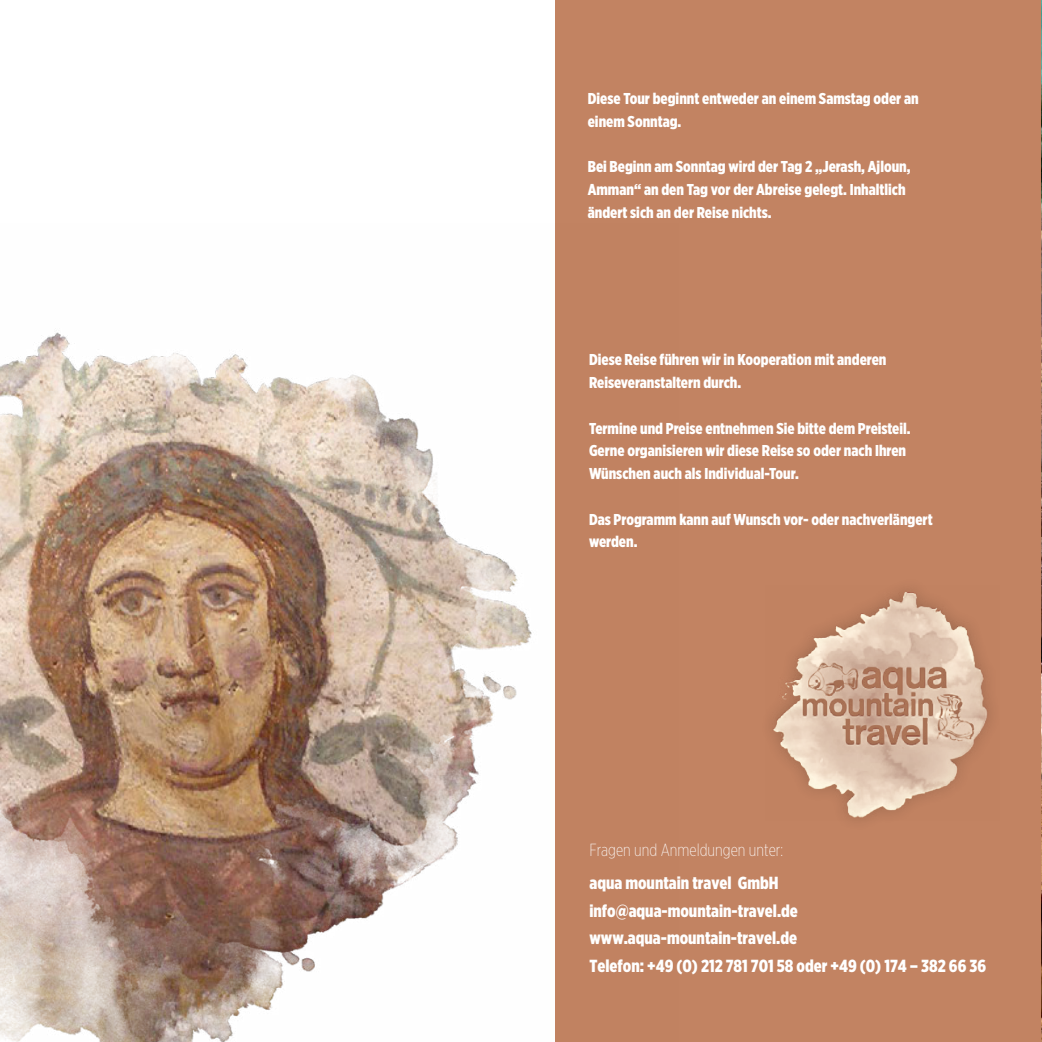
<style>
.page{position:relative;width:1042px;height:1042px;background:#fff}
.page>*{position:absolute;margin:0;border:0;box-sizing:border-box;transform-origin:0 0}
.t1{font:900 17.5px/27.7px "Gotham X Narrow";color:#fff}
.t2{font:200 17.5px "Gotham X Narrow";color:#fff}
.t3{font:900 15.75px/22.8px "Gotham X Narrow";color:#fff}
</style>
<div class="page">
<div style="left:555px;top:0;width:487px;height:1042px;background:#c28362"></div>
<img style="left:772px;top:589px;width:219px;height:231px">
<img style="left:0;top:332px;width:532px;height:710px">
<img style="left:1041px;top:0;width:1px;height:1040px">
<p class="t3" style="left:588px;top:87px;width:332px">Diese Tour beginnt entweder an einem Samstag oder an einem Sonntag.</p>
<p class="t3" style="left:588px;top:155px;width:324px">Bei Beginn am Sonntag wird der Tag 2 „Jerash, Ajloun,<br>Amman“ an den Tag vor der Abreise gelegt. Inhaltlich ändert sich an der Reise nichts.</p>
<p class="t3" style="left:589px;top:348px;width:299px">Diese Reise führen wir in Kooperation mit anderen<br>Reiseveranstaltern durch.</p>
<p class="t3" style="left:589px;top:417px;width:323px">Termine und Preise entnehmen Sie bitte dem Preisteil.<br>Gerne organisieren wir diese Reise so oder nach Ihren<br>Wünschen auch als Individual-Tour.</p>
<p class="t3" style="left:589px;top:507px;width:345px">Das Programm kann auf Wunsch vor- oder nachverlängert werden.</p>
<p class="t2" style="left:589px;top:839px;width:195px">Fragen und Anmeldungen unter:</p>
<p class="t1" style="left:589px;top:869px;width:398px">aqua mountain travel GmbH info@aqua-mountain-travel.de www.aqua-mountain-travel.de<br>Telefon: +49 (0) 212 781 701 58 oder +49 (0) 174 – 382 66 36</p>
</div>
